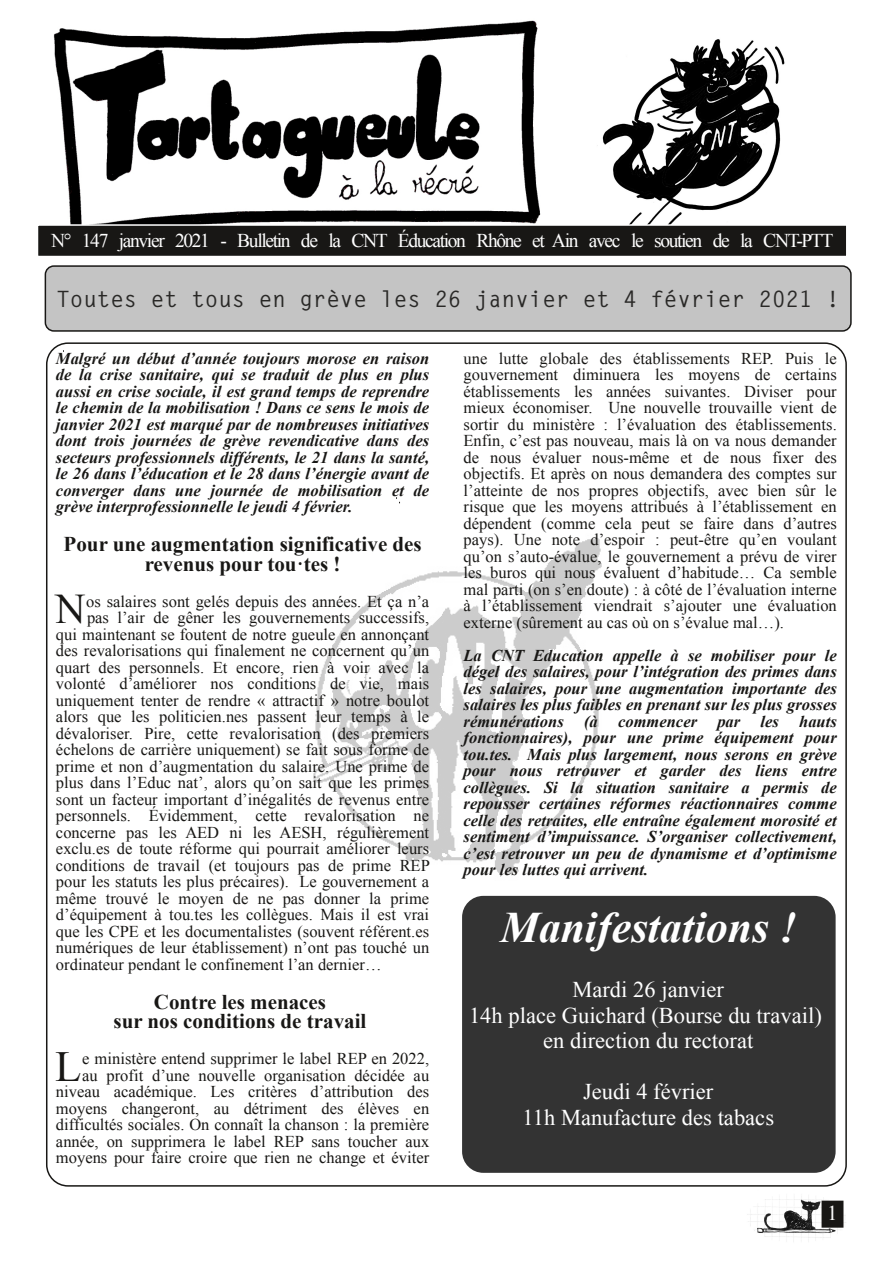
<style>
.page{position:relative;width:893px;height:1263px;background:#fff}
.page>*{position:absolute;margin:0;border:0;box-sizing:border-box;transform-origin:0 0}
.t1{font:italic 700 43.5px "Times New Roman";color:#fff}
.t2{font:42.9px "Times New Roman";color:#181715}
.t3{font:42.3px "Times New Roman";color:#181715}
.t4{font:22.5px/25.5px "Times New Roman";color:#fff;text-align:center}
.t5{font:700 22.5px "Letter Gothic Std";color:rgb(24 23 21/.9)}
.t6{font:700 21px/19.5px "Times New Roman";color:#181715;text-align:center}
.t7{font:21px "Times New Roman";color:#fff}
.t8{font:19.5px "Times New Roman";letter-spacing:-.07em;color:#fff}
.t9{font:16.5px/16.5px "Times New Roman";color:#181715;text-align:right}
.t10{font:italic 700 16.5px/16.5px "Times New Roman";color:#181715;text-align:justify}
</style>
<div class="page">
<img style="left:747px;top:1199px;width:99px;height:43px">
<img style="left:313px;top:538px;width:289px;height:339px">
<img style="left:53px;top:20px;width:488px;height:204px">
<img style="left:597px;top:39px;width:188px;height:185px">
<div style="left:37px;top:225px;width:810px;height:31px;background:#181715"></div>
<div style="left:37px;top:224px;width:810px;height:33px;border:2px solid #fff"></div>
<div style="left:822px;top:1201px;width:21px;height:26px;background:#181715"></div>
<div style="left:821px;top:1201px;width:22px;height:27px;border:2px solid #181715"></div>
<div style="left:45px;top:266px;width:806px;height:65px;background:#bebebe;border-radius:9px"></div>
<div style="left:45px;top:265px;width:807px;height:67px;border:2px solid #181715;border-radius:9px"></div>
<div style="left:462px;top:896px;width:374px;height:277px;background:#333;border-radius:21px"></div>
<p class="t8" style="left:51px;top:230px;width:784px">N° 147 janvier 2021 - Bulletin de la CNT Éducation Rhône et Ain avec le soutien de la CNT-PTT</p>
<h3 class="t5" style="left:56px;top:290px;width:785px">Toutes et tous en grève les 26 janvier et 4 février 2021 !</h3>
<p class="t10" style="left:56px;top:350px;width:375px">Malgré un début d’année toujours morose en raison de la crise sanitaire, qui se traduit de plus en plus aussi en crise sociale, il est grand temps de reprendre le chemin de la mobilisation ! Dans ce sens le mois de janvier 2021 est marqué par de nombreuses initiatives dont trois journées de grève revendicative dans des secteurs professionnels différents, le 21 dans la santé, le 26 dans l’éducation et le 28 dans l’énergie avant de converger dans une journée de mobilisation et de grève interprofessionnelle le jeudi 4 février.</p>
<p class="t6" style="left:64px;top:534px;width:360px">Pour une augmentation significative des revenus pour tou·tes !</p>
<h3 class="t3" style="left:55px;top:585px;width:32px">N</h3>
<p class="t9" style="left:86px;top:593px;width:344px">os salaires sont gelés depuis des années. Et ça n’a</p>
<p class="t9" style="left:87px;top:609px;width:344px">pas l’air de gêner les gouvernements successifs,</p>
<p class="t9" style="left:56px;top:626px;width:375px">qui maintenant se foutent de notre gueule en annonçant</p>
<p class="t9" style="left:56px;top:642px;width:375px">des revalorisations qui finalement ne concernent qu’un</p>
<p class="t9" style="left:56px;top:659px;width:375px">quart des personnels. Et encore, rien à voir avec la</p>
<p class="t9" style="left:56px;top:675px;width:375px">volonté d’améliorer nos conditions de vie, mais</p>
<p class="t9" style="left:56px;top:692px;width:375px">uniquement tenter de rendre « attractif » notre boulot</p>
<p class="t9" style="left:56px;top:708px;width:375px">alors que les politicien.nes passent leur temps à le</p>
<p class="t9" style="left:56px;top:725px;width:375px">dévaloriser. Pire, cette revalorisation (des premiers</p>
<p class="t9" style="left:56px;top:741px;width:375px">échelons de carrière uniquement) se fait sous forme de</p>
<p class="t9" style="left:56px;top:758px;width:375px">prime et non d’augmentation du salaire. Une prime de</p>
<p class="t9" style="left:56px;top:774px;width:375px">plus dans l’Educ nat’, alors qu’on sait que les primes</p>
<p class="t9" style="left:56px;top:791px;width:375px">sont un facteur important d’inégalités de revenus entre</p>
<p class="t9" style="left:56px;top:807px;width:375px">personnels. Évidemment, cette revalorisation ne</p>
<p class="t9" style="left:56px;top:824px;width:375px">concerne pas les AED ni les AESH, régulièrement</p>
<p class="t9" style="left:56px;top:840px;width:375px">exclu.es de toute réforme qui pourrait améliorer leurs</p>
<p class="t9" style="left:56px;top:857px;width:375px">conditions de travail (et toujours pas de prime REP</p>
<p class="t9" style="left:56px;top:873px;width:375px">pour les statuts les plus précaires). Le gouvernement a</p>
<p class="t9" style="left:56px;top:890px;width:375px">même trouvé le moyen de ne pas donner la prime</p>
<p class="t9" style="left:56px;top:906px;width:375px">d’équipement à tou.tes les collègues. Mais il est vrai</p>
<p class="t9" style="left:56px;top:923px;width:375px">que les CPE et les documentalistes (souvent référent.es</p>
<p class="t9" style="left:56px;top:939px;width:375px">numériques de leur établissement) n’ont pas touché un</p>
<p class="t9" style="left:56px;top:956px;width:327px">ordinateur pendant le confinement l’an dernier…</p>
<p class="t6" style="left:114px;top:992px;width:254px">Contre les menaces<br>sur nos conditions de travail</p>
<h2 class="t2" style="left:55px;top:1042px;width:28px">L</h2>
<p class="t9" style="left:56px;top:1050px;width:375px">e ministère entend supprimer le label REP en 2022,<br>au profit d’une nouvelle organisation décidée au niveau académique. Les critères d’attribution des moyens changeront, au détriment des élèves en difficultés sociales. On connaît la chanson : la première année, on supprimera le label REP sans toucher aux moyens pour faire croire que rien ne change et éviter</p>
<p class="t9" style="left:464px;top:350px;width:375px;text-align:justify">une lutte globale des établissements REP. Puis le gouvernement diminuera les moyens de certains établissements les années suivantes. Diviser pour mieux économiser. Une nouvelle trouvaille vient de sortir du ministère : l’évaluation des établissements.<br>Enfin, c’est pas nouveau, mais là on va nous demander de nous évaluer nous-même et de nous fixer des objectifs. Et après on nous demandera des comptes sur l’atteinte de nos propres objectifs, avec bien sûr le risque que les moyens attribués à l’établissement en dépendent (comme cela peut se faire dans d’autres pays). Une note d’espoir : peut-être qu’en voulant qu’on s’auto-évalue, le gouvernement a prévu de virer les buros qui nous évaluent d’habitude… Ca semble mal parti (on s’en doute) : à côté de l’évaluation interne à l’établissement viendrait s’ajouter une évaluation externe (sûrement au cas où on s’évalue mal…).</p>
<p class="t10" style="left:464px;top:647px;width:375px">La CNT Education appelle à se mobiliser pour le dégel des salaires, pour l’intégration des primes dans les salaires, pour une augmentation importante des salaires les plus faibles en prenant sur les plus grosses rémunérations (à commencer par les hauts fonctionnaires), pour une prime équipement pour tou.tes. Mais plus largement, nous serons en grève pour nous retrouver et garder des liens entre collègues. Si la situation sanitaire a permis de repousser certaines réformes réactionnaires comme celle des retraites, elle entraîne également morosité et sentiment d’impuissance. S’organiser collectivement, c’est retrouver un peu de dynamisme et d’optimisme pour les luttes qui arrivent.</p>
<h1 class="t1" style="left:500px;top:903px;width:298px">Manifestations !</h1>
<h3 class="t4" style="left:469px;top:977px;width:354px">Mardi 26 janvier<br>14h place Guichard (Bourse du travail) en direction du rectorat</h3>
<h3 class="t4" style="left:522px;top:1079px;width:253px">Jeudi 4 février<br>11h Manufacture des tabacs</h3>
<p class="t7" style="left:827px;top:1201px;width:12px">1</p>
</div>
